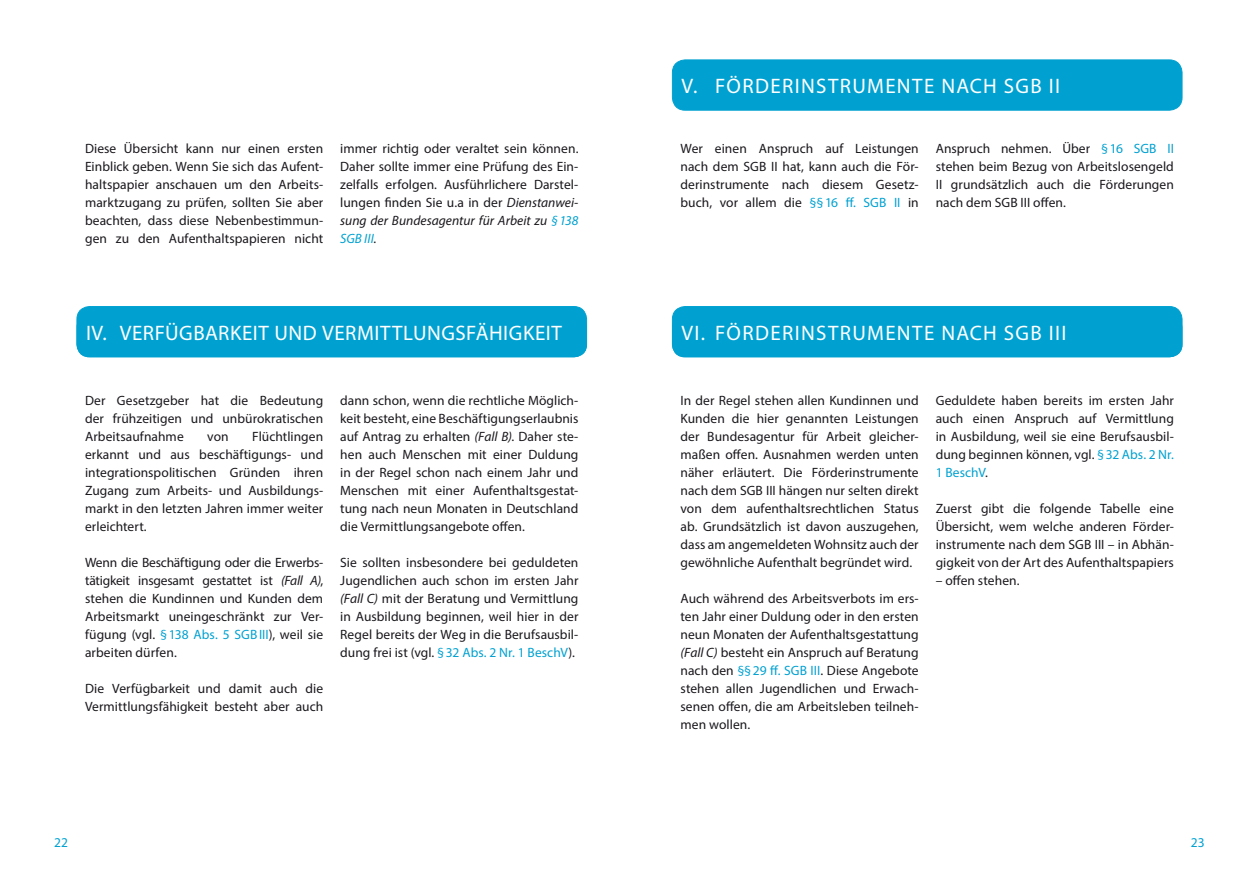
<style>
.page{position:relative;width:1259px;height:893px;background:#fff}
.page>*{position:absolute;margin:0;border:0;box-sizing:border-box;transform-origin:0 0}
.t1{font:21px "Myriad Pro";letter-spacing:.055em;color:#fff}
.t2{font:21px "Myriad Pro";letter-spacing:.025em;color:#fff}
.t3{font:13.5px/18px "Myriad Pro";letter-spacing:.005em;color:#1a171c;text-align:justify}
.t4{font:13.5px "Myriad Pro";color:#00a1d1}
.s1{font-style:italic}
.s2{font-style:italic;color:#00a1d1}
.s3{color:#00a1d1}
</style>
<div class="page">
<div style="left:672px;top:60px;width:510px;height:50px;background:#00a1d1;border-radius:13px"></div>
<div style="left:672px;top:60px;width:510px;height:51px;border:1px solid #00a1d1;border-radius:13px"></div>
<div style="left:77px;top:307px;width:509px;height:50px;background:#00a1d1;border-radius:13px"></div>
<div style="left:77px;top:306px;width:510px;height:51px;border:1px solid #00a1d1;border-radius:13px"></div>
<div style="left:672px;top:307px;width:510px;height:50px;background:#00a1d1;border-radius:13px"></div>
<div style="left:672px;top:306px;width:510px;height:51px;border:1px solid #00a1d1;border-radius:13px"></div>
<p class="t3" style="left:85px;top:139px;width:240px">Diese Übersicht kann nur einen ersten Einblick geben. Wenn Sie sich das Aufent&shy;haltspapier anschauen um den Arbeits&shy;marktzugang zu prüfen, sollten Sie aber beachten, dass diese Nebenbestimmun&shy;gen zu den Aufenthaltspapieren nicht</p>
<p class="t3" style="left:340px;top:139px;width:240px">immer richtig oder veraltet sein können.<br>Daher sollte immer eine Prüfung des Ein&shy;zelfalls erfolgen. Ausführlichere Darstel&shy;lungen finden Sie u.a in der <span class="s1">Dienstanwei&shy;sung der Bundesagentur für Arbeit zu</span> <span class="s2">§138<br>SGB III</span><span class="s1">.</span></p>
<h1 class="t1" style="left:681px;top:73px;width:380px">V. FÖRDERINSTRUMENTE NACH SGB II</h1>
<p class="t3" style="left:680px;top:139px;width:240px">Wer einen Anspruch auf Leistungen nach dem SGB II hat, kann auch die För&shy;derinstrumente nach diesem Gesetz&shy;buch, vor allem die <span class="s3">§§16 ff. SGB II</span> in</p>
<p class="t3" style="left:935px;top:139px;width:240px">Anspruch nehmen. Über <span class="s3">§16 SGB II </span>stehen beim Bezug von Arbeitslosengeld II grundsätzlich auch die Förderungen nach dem SGB III offen.</p>
<h1 class="t2" style="left:86px;top:320px;width:477px">IV. VERFÜGBARKEIT UND VERMITTLUNGSFÄHIGKEIT</h1>
<h1 class="t1" style="left:681px;top:320px;width:386px">VI. FÖRDERINSTRUMENTE NACH SGB III</h1>
<p class="t3" style="left:85px;top:391px;width:240px">Der Gesetzgeber hat die Bedeutung der frühzeitigen und unbürokratischen Arbeitsaufnahme</p>
<p class="t3" style="left:85px;top:427px;width:240px;text-indent:167px">Flüchtlingen erkannt und aus beschäftigungs- und integrationspolitischen Gründen ihren Zugang zum Arbeits- und Ausbildungs&shy;markt in den letzten Jahren immer weiter erleichtert.</p>
<p class="t3" style="left:85px;top:553px;width:240px">Wenn die Beschäftigung oder die Erwerbs&shy;tätigkeit insgesamt gestattet ist <span class="s1">(Fall A)</span>, stehen die Kundinnen und Kunden dem Arbeitsmarkt uneingeschränkt zur Ver&shy;fügung (vgl. <span class="s3">§138 Abs. 5 SGBIII</span>), weil sie arbeiten dürfen.</p>
<p class="t3" style="left:85px;top:679px;width:240px">Die Verfügbarkeit und damit auch die<br>Vermittlungsfähigkeit besteht aber auch</p>
<p class="t3" style="left:207px;top:427px;width:23px">von</p>
<p class="t3" style="left:340px;top:391px;width:240px">dann schon, wenn die rechtliche Möglich&shy;keit besteht, eine Beschäftigungserlaubnis auf Antrag zu erhalten <span class="s1">(Fall B)</span>. Daher ste&shy;hen auch Menschen mit einer Duldung in der Regel schon nach einem Jahr und Menschen mit einer Aufenthaltsgestat&shy;tung nach neun Monaten in Deutschland die Vermittlungsangebote offen.</p>
<p class="t3" style="left:340px;top:553px;width:240px">Sie sollten insbesondere bei geduldeten Jugendlichen auch schon im ersten Jahr <span class="s1">(Fall C)</span> mit der Beratung und Vermittlung in Ausbildung beginnen, weil hier in der Regel bereits der Weg in die Berufsausbil&shy;dung frei ist (vgl. <span class="s3">§32 Abs. 2 Nr. 1 BeschV</span>).</p>
<p class="t3" style="left:680px;top:391px;width:240px">In der Regel stehen allen Kundinnen und Kunden die hier genannten Leistungen der Bundesagentur für Arbeit gleicher&shy;maßen offen. Ausnahmen werden unten näher erläutert. Die Förderinstrumente nach dem SGB III hängen nur selten direkt von dem aufenthaltsrechtlichen Status ab. Grundsätzlich ist davon auszugehen, dass am angemeldeten Wohnsitz auch der gewöhnliche Aufenthalt begründet wird.</p>
<p class="t3" style="left:680px;top:589px;width:240px">Auch während des Arbeitsverbots im ers&shy;ten Jahr einer Duldung oder in den ersten neun Monaten der Aufenthaltsgestattung <span class="s1">(Fall C)</span> besteht ein Anspruch auf Beratung nach den <span class="s3">§§29 ff. SGB III</span>. Diese Angebote stehen allen Jugendlichen und Erwach&shy;senen offen, die am Arbeitsleben teilneh&shy;men wollen.</p>
<p class="t3" style="left:935px;top:391px;width:240px">Geduldete haben bereits im ersten Jahr auch einen Anspruch auf Vermittlung in Ausbildung, weil sie eine Berufsausbil&shy;dung beginnen können, vgl. <span class="s3">§32 Abs. 2 Nr.<br>1 BeschV</span>.</p>
<p class="t3" style="left:935px;top:499px;width:240px">Zuerst gibt die folgende Tabelle eine Übersicht, wem welche anderen Förder&shy;instrumente nach dem SGB III – in Abhän&shy;gigkeit von der Art des Aufenthaltspapiers</p>
<p class="t3" style="left:935px;top:571px;width:85px">– offen stehen.</p>
<p class="t4" style="left:54px;top:834px;width:15px">22</p>
<p class="t4" style="left:1191px;top:834px;width:15px">23</p>
</div>
